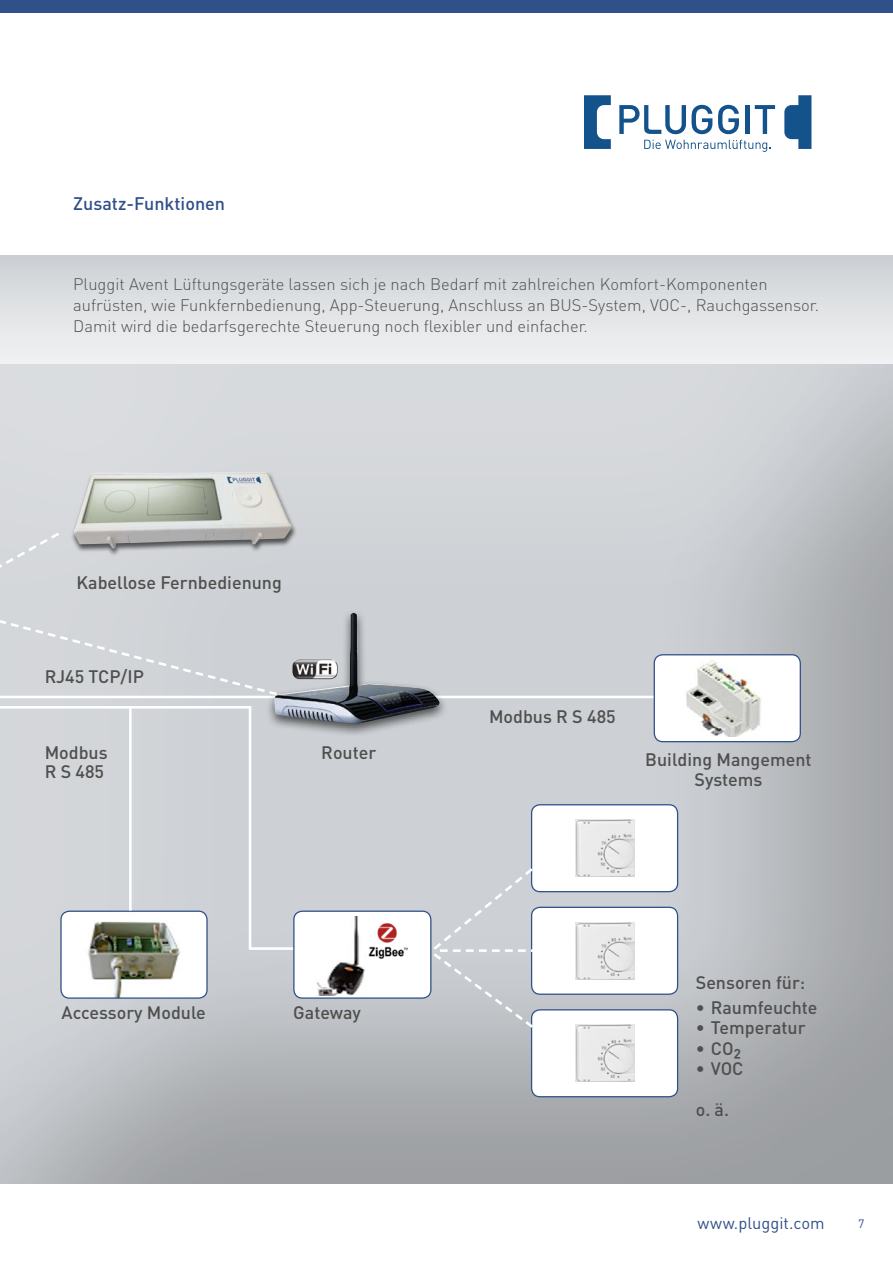
<style>
.page{position:relative;width:893px;height:1263px;background:#fff}
.page>*{position:absolute;margin:0;border:0;box-sizing:border-box;transform-origin:0 0}
.t1{font:500 22.5px "DIN";color:#4f4f4e}
.t2{font:500 18px "DIN";color:#305089}
.t3{font:500 17.85px/20.4px "DIN";color:#4f4f4e;text-align:center}
.t4{font:300 16.5px/21px "DIN";color:#4f4f4e}
.t5{font:16.5px "DIN";color:#305089}
.t6{font:12px "DIN";color:#305089}
</style>
<div class="page">
<svg style="left:0;top:255px;width:893px;height:99px;background:#dde0e2"></svg>
<div style="left:0;top:0;width:893px;height:13px;background:#305089"></div>
<div style="left:0;top:354px;width:893px;height:831px;background:#000;opacity:.24"></div>
<hr style="left:0;top:696px;width:664px;height:2px;background:#fff">
<div style="left:0;top:705px;width:403px;height:246px;background:#ced1d5"></div>
<svg style="left:0;top:530px;width:62px;height:7px"></svg>
<div style="left:0;top:537px;width:292px;height:163px;background:#d2d5d8"></div>
<div style="left:654px;top:655px;width:146px;height:87px;background:#fff;border-radius:9px"></div>
<div style="left:654px;top:654px;width:147px;height:88px;border:1px solid #305089;border-radius:9px"></div>
<img style="left:61px;top:911px;width:146px;height:87px">
<div style="left:60px;top:910px;width:148px;height:89px;border:1px solid #305089;border-radius:9px"></div>
<div style="left:294px;top:911px;width:137px;height:87px;background:#fff;border-radius:9px"></div>
<div style="left:293px;top:910px;width:138px;height:89px;border:1px solid #305089;border-radius:9px"></div>
<img style="left:686px;top:660px;width:75px;height:76px">
<div style="left:532px;top:805px;width:146px;height:87px;background:#fff;border-radius:9px"></div>
<div style="left:531px;top:804px;width:147px;height:88px;border:1px solid #305089;border-radius:9px"></div>
<img style="left:316px;top:916px;width:50px;height:80px">
<div style="left:362px;top:932px;width:22px;height:21px;background:#fff"></div>
<img style="left:368px;top:923px;width:40px;height:35px">
<div style="left:532px;top:907px;width:146px;height:87px;background:#fff;border-radius:9px"></div>
<div style="left:531px;top:907px;width:147px;height:88px;border:1px solid #305089;border-radius:9px"></div>
<div style="left:532px;top:1010px;width:146px;height:87px;background:#fff;border-radius:9px"></div>
<div style="left:531px;top:1009px;width:147px;height:88px;border:1px solid #305089;border-radius:9px"></div>
<div style="left:265px;top:609px;width:183px;height:128px;background:#000;opacity:.63"></div>
<img style="left:274px;top:613px;width:166px;height:111px">
<img style="left:575px;top:820px;width:59px;height:57px">
<img style="left:575px;top:922px;width:59px;height:57px">
<img style="left:575px;top:1025px;width:59px;height:57px">
<img style="left:292px;top:659px;width:46px;height:20px">
<hr style="left:129px;top:706px;width:3px;height:204px;background:#fff">
<svg style="left:431px;top:849px;width:135px;height:204px"></svg>
<div style="left:71px;top:472px;width:226px;height:85px;background:#000;opacity:.62"></div>
<img style="left:74px;top:472px;width:218px;height:77px">
<svg style="left:644px;top:140px;width:127px;height:12px"></svg>
<svg style="left:584px;top:95px;width:27px;height:54px"></svg>
<svg style="left:784px;top:95px;width:27px;height:54px"></svg>
<svg style="left:718px;top:105px;width:21px;height:29px"></svg>
<hr style="left:745px;top:105px;width:4px;height:29px;background:#14528c">
<svg style="left:755px;top:105px;width:20px;height:29px"></svg>
<svg style="left:619px;top:105px;width:93px;height:29px"></svg>
<p class="t2" style="left:73px;top:192px;width:153px">Zusatz-Funktionen</p>
<p class="t4" style="left:73px;top:273px;width:747px">Pluggit Avent Lüftungsgeräte lassen sich je nach Bedarf mit zahlreichen Komfort-Komponenten aufrüsten, wie Funkfernbedienung, App-Steuerung, Anschluss an BUS-System, VOC-, Rauchgassensor.<br>Damit wird die bedarfsgerechte Steuerung noch flexibler und einfacher.</p>
<p class="t3" style="left:76px;top:571px;width:207px">Kabellose Fernbedienung</p>
<p class="t3" style="left:45px;top:665px;width:101px">RJ45 TCP/IP</p>
<p class="t3" style="left:45px;top:742px;width:64px;line-height:19.2px;text-align:left">Modbus<br>R S 485</p>
<p class="t3" style="left:321px;top:741px;width:56px">Router</p>
<p class="t3" style="left:62px;top:1002px;width:146px">Accessory Module</p>
<p class="t3" style="left:293px;top:1002px;width:69px">Gateway</p>
<p class="t3" style="left:489px;top:706px;width:128px">Modbus R S 485</p>
<p class="t3" style="left:645px;top:749px;width:168px">Building Mangement<br>Systems</p>
<p class="t3" style="left:696px;top:972px;width:111px">Sensoren für:</p>
<p class="t3" style="left:696px;top:996px;width:123px">• Raumfeuchte</p>
<p class="t3" style="left:696px;top:1017px;width:111px">• Temperatur</p>
<p class="t3" style="left:696px;top:1037px;width:39px">• CO</p>
<h1 class="t1" style="left:733px;top:1043px;width:9px">²</h1>
<p class="t3" style="left:696px;top:1058px;width:49px">• VOC</p>
<p class="t3" style="left:696px;top:1099px;width:35px">o. ä.</p>
<p class="t5" style="left:698px;top:1213px;width:129px">www.pluggit.com</p>
<p class="t6" style="left:858px;top:1216px;width:8px">7</p>
</div>
